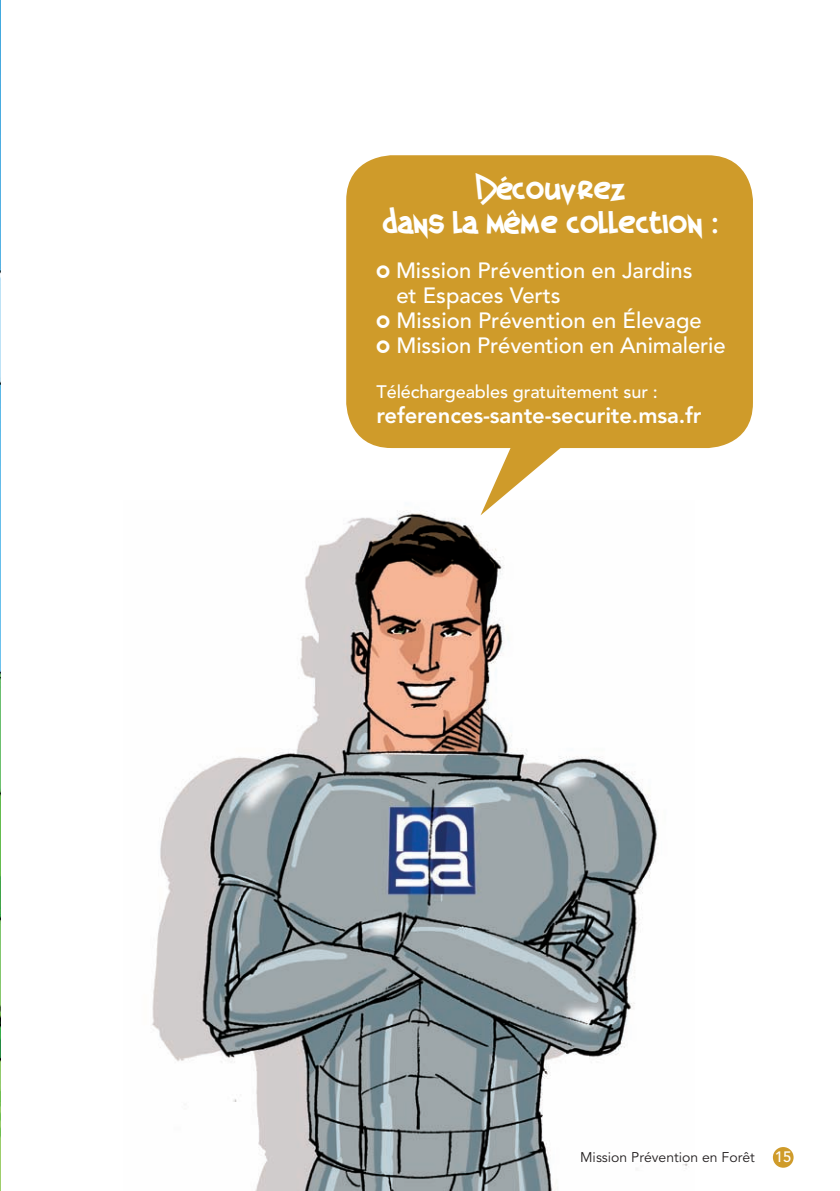
<style>
.page{position:relative;width:840px;height:1191px;background:#fff}
.page>*{position:absolute;margin:0;border:0;box-sizing:border-box;transform-origin:0 0}
.t1{font:33px/34px "German Beauty";color:#fff;text-align:center}
.t2{font:500 22px "Avenir";color:#fff}
.t3{font:800 22px "Avenir";letter-spacing:-.005em;color:#fff}
.t4{font:500 18px "Avenir";letter-spacing:-.005em;color:#fff}
.t5{font:500 15px "Avenir";color:#fff}
.t6{font:14px "Avenir";color:#231f20}
.s1{font-family:"German Beauty";font-weight:400;font-size:24px}
</style>
<div class="page">
<img style="left:152px;top:510px;width:536px;height:681px">
<img style="left:0;top:0;width:1px;height:1191px">
<div style="left:772px;top:1147px;width:21px;height:20px;background:#cf9b2a;border-radius:50%"></div>
<div style="left:346px;top:155px;width:406px;height:293px;background:#cf9b2a;border-radius:45px"></div>
<svg style="left:480px;top:448px;width:96px;height:67px"></svg>
<h1 class="t1" style="left:382px;top:172px;width:339px">Découvrez<br>dans la même collection :</h1>
<p class="t2" style="left:376px;top:258px;width:317px"><span class="s1">o</span> Mission Prévention en Jardins</p>
<p class="t2" style="left:396px;top:283px;width:166px">et Espaces Verts</p>
<p class="t2" style="left:376px;top:308px;width:326px"><span class="s1">o</span> Mission Prévention en Élevage</p>
<p class="t2" style="left:376px;top:333px;width:350px"><span class="s1">o</span> Mission Prévention en Animalerie</p>
<p class="t4" style="left:376px;top:382px;width:283px">Téléchargeables gratuitement sur :</p>
<p class="t3" style="left:376px;top:403px;width:326px">references-sante-securite.msa.fr</p>
<p class="t6" style="left:580px;top:1149px;width:176px">Mission Prévention en Forêt</p>
<p class="t5" style="left:774px;top:1148px;width:18px">15</p>
</div>
